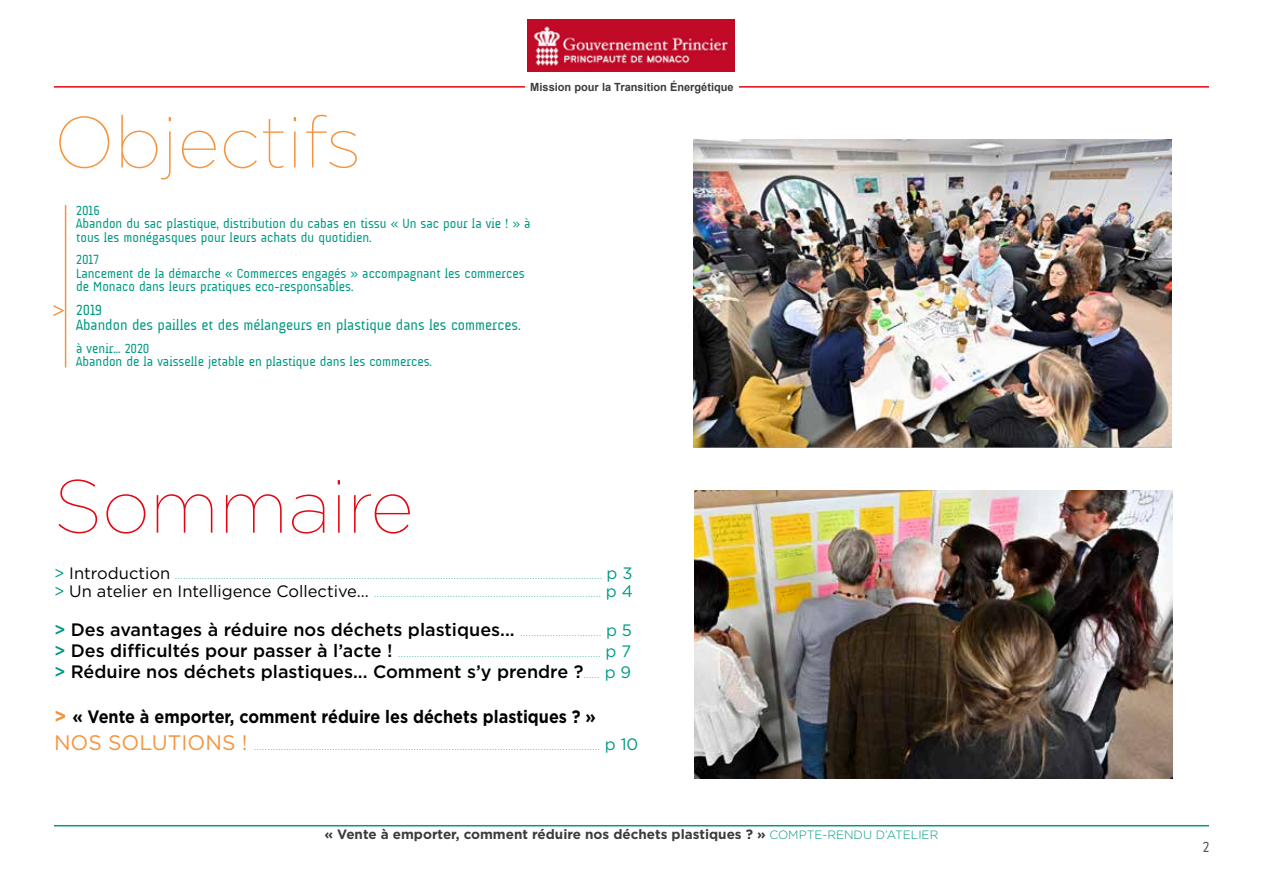
<style>
.page{position:relative;width:1263px;height:893px;background:#fff}
.page>*{position:absolute;margin:0;border:0;box-sizing:border-box;transform-origin:0 0}
.t1{font:100 75px "Gotham";color:#e30613}
.t2{font:100 72px "Gotham";color:#f4943f}
.t3{font:21px "Gotham";color:#f4943f}
.t4{font:500 18px "Gotham";color:#000}
.t5{font:700 18px "Gotham";color:#000;scale:.9 1}
.t6{font:100 16.5px/18px "Gotham";color:#009982}
.t7{font:15px/15px "A Udimat";color:#009982}
.t8{font:15px "A Udimat";color:#56575d}
.t9{font:13.5px/13.5px "A Udimat";color:#009982}
.t10{font:700 13.5px "Gotham";color:#3c3c3b}
.t11{font:700 11.25px "Arial";color:#3c3c3b}
.s1{font-weight:400}
.s2{font-weight:400;color:#000}
.s3{color:#009982}
.s4{font-weight:100;font-size:16.5px;color:#009982}
.s5{font-weight:400;font-size:16.5px;color:#009982}
.s6{font-weight:500;font-size:18px}
.s7{font-weight:500;font-size:18px;color:#000}
.s8{font-size:19.5px;color:#f4943f}
.s9{font-weight:400;font-size:21px;color:#f4943f}
.s10{font-weight:300;font-size:12px;color:#009982}
</style>
<div class="page">
<hr style="left:54px;top:86px;width:1155px;height:2px;background:#e30613">
<hr style="left:54px;top:825px;width:1155px;height:1px;background:#009982">
<img style="left:528px;top:19px;width:206px;height:53px">
<div style="left:525px;top:83px;width:214px;height:19px;background:#fff"></div>
<img style="left:693px;top:139px;width:478px;height:309px">
<img style="left:694px;top:490px;width:478px;height:289px">
<hr style="left:65px;top:205px;width:1px;height:162px;background:#f4943f">
<h2 class="t2" style="left:54px;top:98px;width:309px">Objectifs</h2>
<p class="t11" style="left:530px;top:80px;width:205px">Mission pour la Transition Énergétique</p>
<p class="t3" style="left:52px;top:297px;width:15px">&gt;</p>
<p class="t9" style="left:76px;top:203px;width:456px">2016<br>Abandon du sac plastique, distribution du cabas en tissu « Un sac pour la vie ! » à tous les monégasques pour leurs achats du quotidien.</p>
<p class="t9" style="left:76px;top:253px;width:450px">2017<br>Lancement de la démarche « Commerces engagés » accompagnant les commerces de Monaco dans leurs pratiques eco-responsables.</p>
<p class="t7" style="left:76px;top:303px;width:446px">2019<br>Abandon des pailles et des mélangeurs en plastique dans les commerces.</p>
<p class="t9" style="left:76px;top:341px;width:357px">à venir... 2020<br>Abandon de la vaisselle jetable en plastique dans les commerces.</p>
<h1 class="t1" style="left:54px;top:460px;width:361px">Sommaire</h1>
<p class="t6" style="left:54px;top:563px;width:580px"><span class="s1">&gt;</span> <span class="s2">Introduction</span> .............................................................................................................................................................. <span class="s1">p 3 &gt;</span> <span class="s2">Un atelier en Intelligence Collective...</span> .................................................................................... <span class="s1">p 4</span></p>
<p class="t4" style="left:54px;top:617px;width:579px"><span class="s3">&gt;</span> Des avantages à réduire nos déchets plastiques... <span class="s4">..............................</span> <span class="s5">p 5</span></p>
<p class="t6" style="left:54px;top:641px;width:579px"><span class="s6">&gt;</span> <span class="s7">Des difficultés pour passer à l’acte !</span> ........................................................................... <span class="s1">p 7</span></p>
<p class="t4" style="left:54px;top:659px;width:579px"><span class="s3">&gt;</span> Réduire nos déchets plastiques... Comment s’y prendre ?<span class="s4">......</span> <span class="s5">p 9</span></p>
<p class="t5" style="left:54px;top:704px;width:604px"><span class="s8">&gt;</span> « Vente à emporter, comment réduire les déchets plastiques ? »</p>
<p class="t6" style="left:54px;top:734px;width:586px"><span class="s9">NOS SOLUTIONS !</span> ................................................................................................................................ <span class="s1">p 10</span></p>
<p class="t10" style="left:324px;top:825px;width:615px">« Vente à emporter, comment réduire nos déchets plastiques ? » <span class="s10">COMPTE-RENDU D’ATELIER</span></p>
<p class="t8" style="left:1203px;top:839px;width:8px">2</p>
</div>
